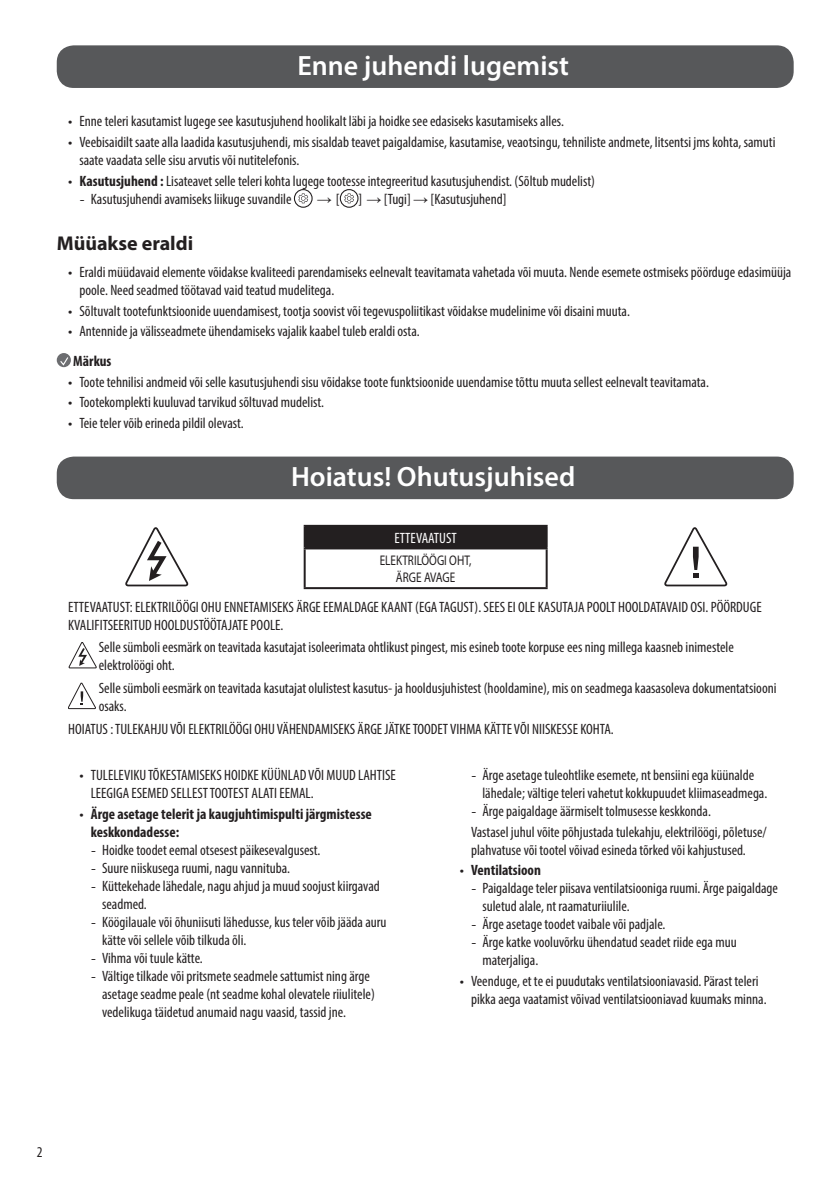
<style>
.page{position:relative;width:840px;height:1191px;background:#fff}
.page>*{position:absolute;margin:0;border:0;box-sizing:border-box;transform-origin:0 0}
.t1{font:600 28px "Myriad Pro";color:#fff}
.Title3{font:700 20px "Myriad Pro";color:#231f20}
.Bullet_Indent{font:condensed 15px/18px "Myriad Pro";color:#231f20}
.Icon{font:700 condensed 15px/18px "Myriad Pro";color:#231f20}
.t2{font:condensed 15px "Myriad Pro";color:#fff}
.Page_Number_Left{font:condensed 15px "Myriad Pro";color:#231f20}
.t3{font:14px/17.8px "Myriad Pro";color:#231f20;text-align:center;scale:.8 1}
.s1{font-family:"LG Smart";font-stretch:normal}
.s2{font-weight:700}
.s3{font-family:"Arial";font-stretch:normal}
.s4{font-family:"LG Smart";font-weight:400;font-stretch:normal}
</style>
<div class="page">
<div style="left:57px;top:45px;width:736px;height:43px;background:#57585a;border-radius:17px"></div>
<div style="left:294px;top:189px;width:18px;height:19px;border:1px solid #231f20;border-radius:50%"></div>
<svg style="left:298px;top:193px;width:10px;height:10px"></svg>
<div style="left:339px;top:189px;width:19px;height:19px;border:1px solid #231f20;border-radius:50%"></div>
<svg style="left:344px;top:193px;width:10px;height:10px"></svg>
<div style="left:57px;top:353px;width:14px;height:14px;background:#6c6d70;border-radius:50%"></div>
<svg style="left:59px;top:357px;width:10px;height:10px"></svg>
<div style="left:57px;top:456px;width:736px;height:43px;background:#57585a;border-radius:17px"></div>
<svg style="left:125px;top:527px;width:64px;height:59px"></svg>
<div style="left:304px;top:526px;width:242px;height:22px;background:#231f20"></div>
<hr style="left:303px;top:525px;width:244px;height:2px;background:#231f20">
<hr style="left:303px;top:527px;width:2px;height:20px;background:#231f20">
<hr style="left:545px;top:527px;width:2px;height:20px;background:#231f20">
<hr style="left:303px;top:547px;width:244px;height:2px;background:#231f20">
<hr style="left:303px;top:549px;width:2px;height:38px;background:#231f20">
<hr style="left:545px;top:549px;width:2px;height:38px;background:#231f20">
<hr style="left:303px;top:587px;width:244px;height:2px;background:#231f20">
<svg style="left:664px;top:527px;width:62px;height:59px"></svg>
<svg style="left:69px;top:642px;width:27px;height:26px"></svg>
<svg style="left:68px;top:682px;width:28px;height:27px"></svg>
<p class="t1" style="left:297px;top:48px;width:273px">Enne juhendi lugemist</p>
<p class="Bullet_Indent" style="left:68px;top:112px;width:497px"><span class="s1">•</span> Enne teleri kasutamist lugege see kasutusjuhend hoolikalt läbi ja hoidke see edasiseks kasutamiseks alles.</p>
<p class="Bullet_Indent" style="left:79px;top:132px;width:697px;text-indent:-11px"><span class="s1">•</span> Veebisaidilt saate alla laadida kasutusjuhendi, mis sisaldab teavet paigaldamise, kasutamise, veaotsingu, tehniliste andmete, litsentsi jms kohta, samuti saate vaadata selle sisu arvutis või nutitelefonis.</p>
<p class="Bullet_Indent" style="left:68px;top:171px;width:528px"><span class="s1">•</span> <span class="s2">Kasutusjuhend :</span> Lisateavet selle teleri kohta lugege tootesse integreeritud kasutusjuhendist. (Sõltub mudelist)</p>
<p class="Bullet_Indent" style="left:79px;top:189px;width:213px"><span class="s1">-</span> Kasutusjuhendi avamiseks liikuge suvandile</p>
<p class="Bullet_Indent" style="left:316px;top:189px;width:191px"><span class="s3">→</span> [ ] <span class="s3">→</span> [Tugi] <span class="s3">→</span> [Kasutusjuhend]</p>
<p class="Title3" style="left:57px;top:230px;width:138px">Müüakse eraldi</p>
<p class="Bullet_Indent" style="left:79px;top:262px;width:713px;text-indent:-11px"><span class="s1">•</span> Eraldi müüdavaid elemente võidakse kvaliteedi parendamiseks eelnevalt teavitamata vahetada või muuta. Nende esemete ostmiseks pöörduge edasimüüja poole. Need seadmed töötavad vaid teatud mudelitega.</p>
<p class="Bullet_Indent" style="left:68px;top:301px;width:563px"><span class="s1">•</span> Sõltuvalt tootefunktsioonide uuendamisest, tootja soovist või tegevuspoliitikast võidakse mudelinime või disaini muuta.</p>
<p class="Bullet_Indent" style="left:68px;top:322px;width:353px"><span class="s1">•</span> Antennide ja välisseadmete ühendamiseks vajalik kaabel tuleb eraldi osta.</p>
<p class="Icon" style="left:73px;top:351px;width:40px">Märkus</p>
<p class="Bullet_Indent" style="left:68px;top:372px;width:642px"><span class="s1">•</span> Toote tehnilisi andmeid või selle kasutusjuhendi sisu võidakse toote funktsioonide uuendamise tõttu muuta sellest eelnevalt teavitamata.</p>
<p class="Bullet_Indent" style="left:68px;top:393px;width:257px"><span class="s1">•</span> Tootekomplekti kuuluvad tarvikud sõltuvad mudelist.</p>
<p class="Bullet_Indent" style="left:68px;top:414px;width:177px"><span class="s1">•</span> Teie teler võib erineda pildil olevast.</p>
<p class="t1" style="left:291px;top:459px;width:285px">Hoiatus! Ohutusjuhised</p>
<p class="t2" style="left:394px;top:529px;width:64px">ETTEVAATUST</p>
<p class="t3" style="left:379px;top:551px;width:116px">ELEKTRILÖÖGI OHT,<br>ÄRGE AVAGE</p>
<p class="Bullet_Indent" style="left:68px;top:597px;width:694px">ETTEVAATUST: ELEKTRILÖÖGI OHU ENNETAMISEKS ÄRGE EEMALDAGE KAANT (EGA TAGUST). SEES EI OLE KASUTAJA POOLT HOOLDATAVAID OSI. PÖÖRDUGE<br>KVALIFITSEERITUD HOOLDUSTÖÖTAJATE POOLE.</p>
<p class="Bullet_Indent" style="left:99px;top:638px;width:636px">Selle sümboli eesmärk on teavitada kasutajat isoleerimata ohtlikust pingest, mis esineb toote korpuse ees ning millega kaasneb inimestele elektrolöögi oht.</p>
<p class="Bullet_Indent" style="left:99px;top:679px;width:679px">Selle sümboli eesmärk on teavitada kasutajat olulistest kasutus- ja hooldusjuhistest (hooldamine), mis on seadmega kaasasoleva dokumentatsiooni osaks.</p>
<p class="Bullet_Indent" style="left:68px;top:719px;width:547px">HOIATUS : TULEKAHJU VÕI ELEKTRILÖÖGI OHU VÄHENDAMISEKS ÄRGE JÄTKE TOODET VIHMA KÄTTE VÕI NIISKESSE KOHTA.</p>
<p class="Bullet_Indent" style="left:91px;top:765px;width:306px;text-indent:-11px"><span class="s1">•</span> TULELEVIKU TÕKESTAMISEKS HOIDKE KÜÜNLAD VÕI MUUD LAHTISE<br>LEEGIGA ESEMED SELLEST TOOTEST ALATI EEMAL.</p>
<p class="Icon" style="left:91px;top:804px;width:282px;text-indent:-11px"><span class="s4">•</span> Ärge asetage telerit ja kaugjuhtimispulti järgmistesse keskkondadesse:</p>
<p class="Bullet_Indent" style="left:91px;top:840px;width:231px"><span class="s1">-</span> Hoidke toodet eemal otsesest päikesevalgusest.</p>
<p class="Bullet_Indent" style="left:91px;top:858px;width:201px"><span class="s1">-</span> Suure niiskusega ruumi, nagu vannituba.</p>
<p class="Bullet_Indent" style="left:102px;top:876px;width:279px;text-indent:-11px"><span class="s1">-</span> Küttekehade lähedale, nagu ahjud ja muud soojust kiirgavad seadmed.</p>
<p class="Bullet_Indent" style="left:102px;top:912px;width:286px;text-indent:-11px"><span class="s1">-</span> Köögilauale või õhuniisuti lähedusse, kus teler võib jääda auru kätte või sellele võib tilkuda õli.</p>
<p class="Bullet_Indent" style="left:91px;top:948px;width:113px"><span class="s1">-</span> Vihma või tuule kätte.</p>
<p class="Bullet_Indent" style="left:102px;top:966px;width:274px;text-indent:-11px"><span class="s1">-</span> Vältige tilkade või pritsmete seadmele sattumist ning ärge asetage seadme peale (nt seadme kohal olevatele riiulitele) vedelikuga täidetud anumaid nagu vaasid, tassid jne.</p>
<p class="Bullet_Indent" style="left:482px;top:765px;width:286px;text-indent:-11px"><span class="s1">-</span> Ärge asetage tuleohtlike esemete, nt bensiini ega küünalde lähedale; vältige teleri vahetut kokkupuudet kliimaseadmega.</p>
<p class="Bullet_Indent" style="left:471px;top:801px;width:241px"><span class="s1">-</span> Ärge paigaldage äärmiselt tolmusesse keskkonda.</p>
<p class="Bullet_Indent" style="left:471px;top:822px;width:297px">Vastasel juhul võite põhjustada tulekahju, elektrilöögi, põletuse/ plahvatuse või tootel võivad esineda tõrked või kahjustused.</p>
<p class="Icon" style="left:459px;top:861px;width:83px"><span class="s4">•</span> Ventilatsioon</p>
<p class="Bullet_Indent" style="left:482px;top:879px;width:297px;text-indent:-11px"><span class="s1">-</span> Paigaldage teler piisava ventilatsiooniga ruumi. Ärge paigaldage suletud alale, nt raamaturiiulile.</p>
<p class="Bullet_Indent" style="left:471px;top:915px;width:196px"><span class="s1">-</span> Ärge asetage toodet vaibale või padjale.</p>
<p class="Bullet_Indent" style="left:482px;top:933px;width:255px;text-indent:-11px"><span class="s1">-</span> Ärge katke vooluvõrku ühendatud seadet riide ega muu materjaliga.</p>
<p class="Bullet_Indent" style="left:471px;top:972px;width:297px;text-indent:-11px"><span class="s1">•</span> Veenduge, et te ei puudutaks ventilatsiooniavasid. Pärast teleri pikka aega vaatamist võivad ventilatsiooniavad kuumaks minna.</p>
<p class="Page_Number_Left" style="left:37px;top:1142px;width:7px">2</p>
</div>
